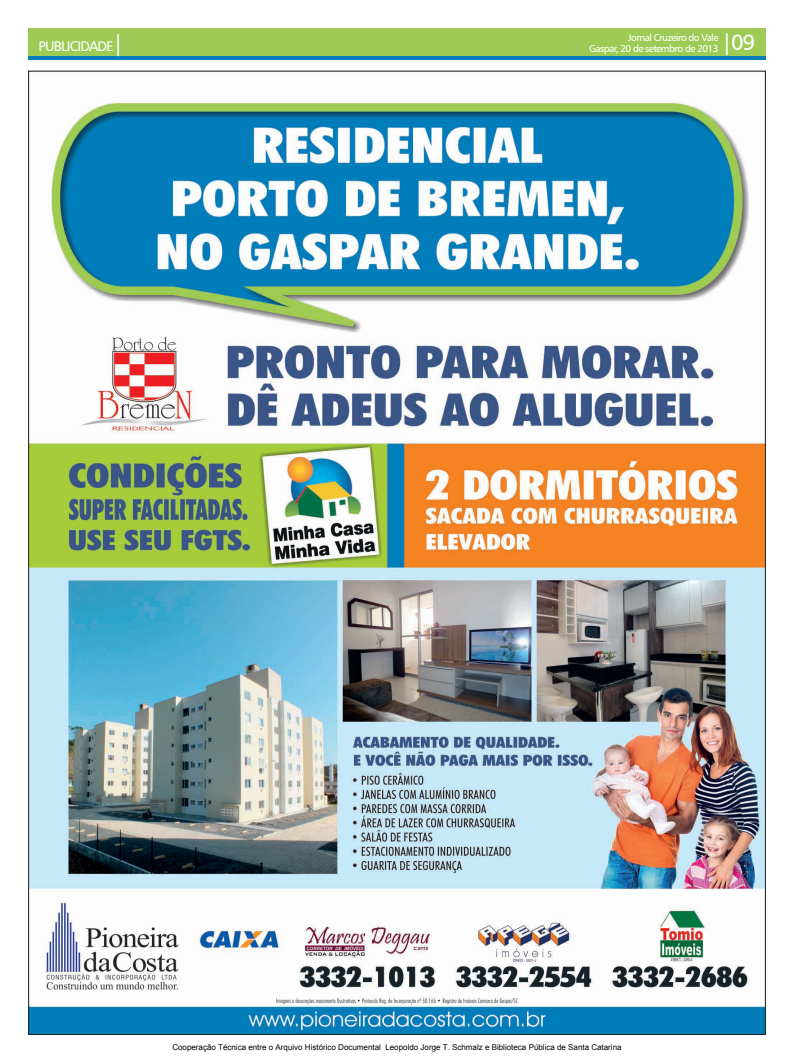
<style>
.page{position:relative;width:794px;height:1063px;background:#fff}
.page>*{position:absolute;margin:0;border:0;box-sizing:border-box;transform-origin:0 0}
.t1{font:22px "Humanist 777 BT Roman B";color:#fff}
.t2{font:14px "Humanist 777 BT Roman B";letter-spacing:-.06em;color:#fff}
.t3{font:10px/11px "Humanist 777 BT Roman B";letter-spacing:-.06em;color:#fff;text-align:right}
.t4{font:8px "Arial";color:#000}
.s1{font-size:22px}
</style>
<div class="page">
<img style="left:30px;top:71px;width:736px;height:964px">
<div style="left:28px;top:28px;width:737px;height:29px;background:#9dcb55"></div>
<hr style="left:29px;top:57px;width:737px;height:3px;background:#007dbb">
<h2 class="t2" style="left:39px;top:38px;width:87px">PUBLICIDADE<span class="s1">|</span></h2>
<h1 class="t1" style="left:721px;top:29px;width:35px">|09</h1>
<p class="t3" style="left:589px;top:32px;width:131px">Jornal Cruzeiro do Vale<br>Gaspar, 20 de setembro de 2013</p>
<p class="t4" style="left:172px;top:1042px;width:451px">Cooperação Técnica entre o Arquivo Histórico Documental Leopoldo Jorge T. Schmalz e Biblioteca Pública de Santa Catarina</p>
</div>
